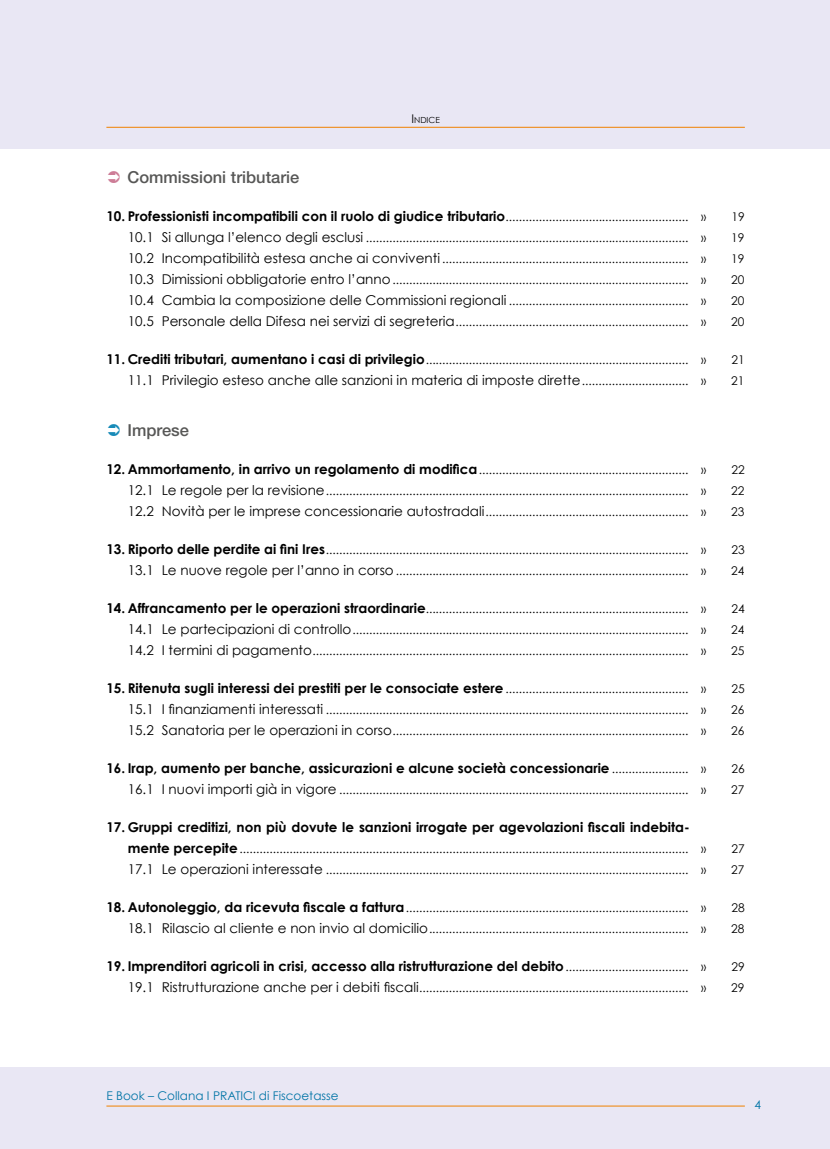
<style>
.page{position:relative;width:830px;height:1149px;background:#fff}
.page>*{position:absolute;margin:0;border:0;box-sizing:border-box;transform-origin:0 0}
.t1{font:500 16.5px "Helvetica Neue LT Std";color:#575756}
.t2{font:700 13.5px "Century Gothic";color:#000}
.t3{font:13.5px "Century Gothic";color:#000}
.t4{font:12px "Century Gothic";color:#000}
.t5{font:12px "Century Gothic";color:#0074a6}
.t6{font:8.4px "Century Gothic";color:#000}
.s1{font-size:12px}
.s2{font-weight:400;font-size:12px}
.s3{font-size:13.5px}
.s4{font-weight:700;font-size:13.5px}
</style>
<div class="page">
<div style="left:0;top:0;width:829px;height:149px;background:#e9e7f4"></div>
<div style="left:0;top:1067px;width:829px;height:81px;background:#e9e7f4"></div>
<hr style="left:106px;top:1105px;width:638px;height:1px;background:#f08100">
<hr style="left:106px;top:127px;width:638px;height:1px;background:#f08100">
<p class="t6" style="left:411px;top:115px;width:30px"><span class="s1">I</span> NDICE</p>
<h1 class="t1" style="left:127px;top:167px;width:173px">Commissioni tributarie</h1>
<p class="t2" style="left:106px;top:207px;width:601px">10. Professionisti incompatibili con il ruolo di giudice tributario<span class="s2">....................................................... »</span></p>
<p class="t4" style="left:731px;top:209px;width:15px">19</p>
<p class="t4" style="left:128px;top:230px;width:579px"><span class="s3">10.1 Si allunga l’elenco degli esclusi</span> ................................................................................................. »</p>
<p class="t4" style="left:730px;top:230px;width:15px">19</p>
<p class="t4" style="left:128px;top:251px;width:579px"><span class="s3">10.2 Incompatibilità estesa anche ai conviventi</span> .......................................................................... »</p>
<p class="t4" style="left:730px;top:251px;width:15px">19</p>
<p class="t4" style="left:128px;top:272px;width:579px"><span class="s3">10.3 Dimissioni obbligatorie entro l’anno</span>......................................................................................... »</p>
<p class="t4" style="left:730px;top:272px;width:15px">20</p>
<p class="t4" style="left:128px;top:293px;width:579px"><span class="s3">10.4 Cambia la composizione delle Commissioni regionali</span> ...................................................... »</p>
<p class="t4" style="left:731px;top:293px;width:15px">20</p>
<p class="t4" style="left:128px;top:314px;width:579px"><span class="s3">10.5 Personale della Difesa nei servizi di segreteria</span>...................................................................... »</p>
<p class="t4" style="left:731px;top:314px;width:15px">20</p>
<p class="t4" style="left:106px;top:352px;width:601px"><span class="s4">11. Crediti tributari, aumentano i casi di privilegio</span>............................................................................... »</p>
<p class="t4" style="left:731px;top:352px;width:15px">21</p>
<p class="t3" style="left:128px;top:371px;width:579px">11.1 Privilegio esteso anche alle sanzioni in materia di imposte dirette<span class="s1">................................ »</span></p>
<p class="t4" style="left:731px;top:373px;width:15px">21</p>
<h1 class="t1" style="left:127px;top:420px;width:63px">Imprese</h1>
<p class="t4" style="left:106px;top:462px;width:601px"><span class="s4">12. Ammortamento, in arrivo un regolamento di modifica</span>............................................................... »</p>
<p class="t4" style="left:731px;top:462px;width:15px">22</p>
<p class="t4" style="left:128px;top:483px;width:579px"><span class="s3">12.1 Le regole per la revisione</span>............................................................................................................. »</p>
<p class="t4" style="left:731px;top:483px;width:15px">22</p>
<p class="t4" style="left:128px;top:504px;width:579px"><span class="s3">12.2 Novità per le imprese concessionarie autostradali</span>............................................................. »</p>
<p class="t4" style="left:731px;top:504px;width:15px">23</p>
<p class="t4" style="left:106px;top:542px;width:601px"><span class="s4">13. Riporto delle perdite ai fini Ires</span>............................................................................................................. »</p>
<p class="t4" style="left:731px;top:542px;width:15px">23</p>
<p class="t4" style="left:128px;top:563px;width:579px"><span class="s3">13.1 Le nuove regole per l’anno in corso</span> ........................................................................................ »</p>
<p class="t4" style="left:731px;top:563px;width:15px">24</p>
<p class="t4" style="left:106px;top:601px;width:601px"><span class="s4">14. Affrancamento per le operazioni straordinarie</span>............................................................................... »</p>
<p class="t4" style="left:731px;top:601px;width:15px">24</p>
<p class="t4" style="left:128px;top:622px;width:579px"><span class="s3">14.1 Le partecipazioni di controllo</span>..................................................................................................... »</p>
<p class="t4" style="left:730px;top:622px;width:15px">24</p>
<p class="t4" style="left:128px;top:643px;width:579px"><span class="s3">14.2 I termini di pagamento</span>................................................................................................................. »</p>
<p class="t4" style="left:731px;top:643px;width:15px">25</p>
<p class="t2" style="left:106px;top:679px;width:601px">15. Ritenuta sugli interessi dei prestiti per le consociate estere <span class="s2">....................................................... »</span></p>
<p class="t4" style="left:731px;top:681px;width:15px">25</p>
<p class="t4" style="left:128px;top:702px;width:579px"><span class="s3">15.1 I finanziamenti interessati</span> ............................................................................................................. »</p>
<p class="t4" style="left:730px;top:702px;width:15px">26</p>
<p class="t4" style="left:128px;top:723px;width:579px"><span class="s3">15.2 Sanatoria per le operazioni in corso</span>......................................................................................... »</p>
<p class="t4" style="left:731px;top:723px;width:15px">26</p>
<p class="t2" style="left:106px;top:759px;width:601px">16. Irap, aumento per banche, assicurazioni e alcune società concessionarie <span class="s2">....................... »</span></p>
<p class="t4" style="left:731px;top:761px;width:15px">26</p>
<p class="t4" style="left:128px;top:782px;width:579px"><span class="s3">16.1 I nuovi importi già in vigore</span> ......................................................................................................... »</p>
<p class="t4" style="left:731px;top:782px;width:15px">27</p>
<p class="t2" style="left:106px;top:818px;width:584px">17. Gruppi creditizi, non più dovute le sanzioni irrogate per agevolazioni fiscali indebita-</p>
<p class="t4" style="left:128px;top:841px;width:579px"><span class="s4">mente percepite</span>....................................................................................................................................... »</p>
<p class="t4" style="left:731px;top:841px;width:15px">27</p>
<p class="t4" style="left:128px;top:862px;width:579px"><span class="s3">17.1 Le operazioni interessate</span> ............................................................................................................. »</p>
<p class="t4" style="left:731px;top:862px;width:15px">27</p>
<p class="t4" style="left:106px;top:900px;width:601px"><span class="s4">18. Autonoleggio, da ricevuta fiscale a fattura</span>..................................................................................... »</p>
<p class="t4" style="left:731px;top:900px;width:15px">28</p>
<p class="t4" style="left:128px;top:921px;width:579px"><span class="s3">18.1 Rilascio al cliente e non invio al domicilio</span>.............................................................................. »</p>
<p class="t4" style="left:730px;top:921px;width:15px">28</p>
<p class="t2" style="left:106px;top:957px;width:601px">19. Imprenditori agricoli in crisi, accesso alla ristrutturazione del debito<span class="s2">..................................... »</span></p>
<p class="t4" style="left:731px;top:959px;width:15px">29</p>
<p class="t4" style="left:128px;top:980px;width:579px"><span class="s3">19.1 Ristrutturazione anche per i debiti fiscali</span>................................................................................. »</p>
<p class="t4" style="left:731px;top:980px;width:15px">29</p>
<p class="t5" style="left:106px;top:1088px;width:234px">E Book – Collana I PRATICI di Fiscoetasse</p>
<p class="t5" style="left:754px;top:1097px;width:8px">4</p>
</div>
